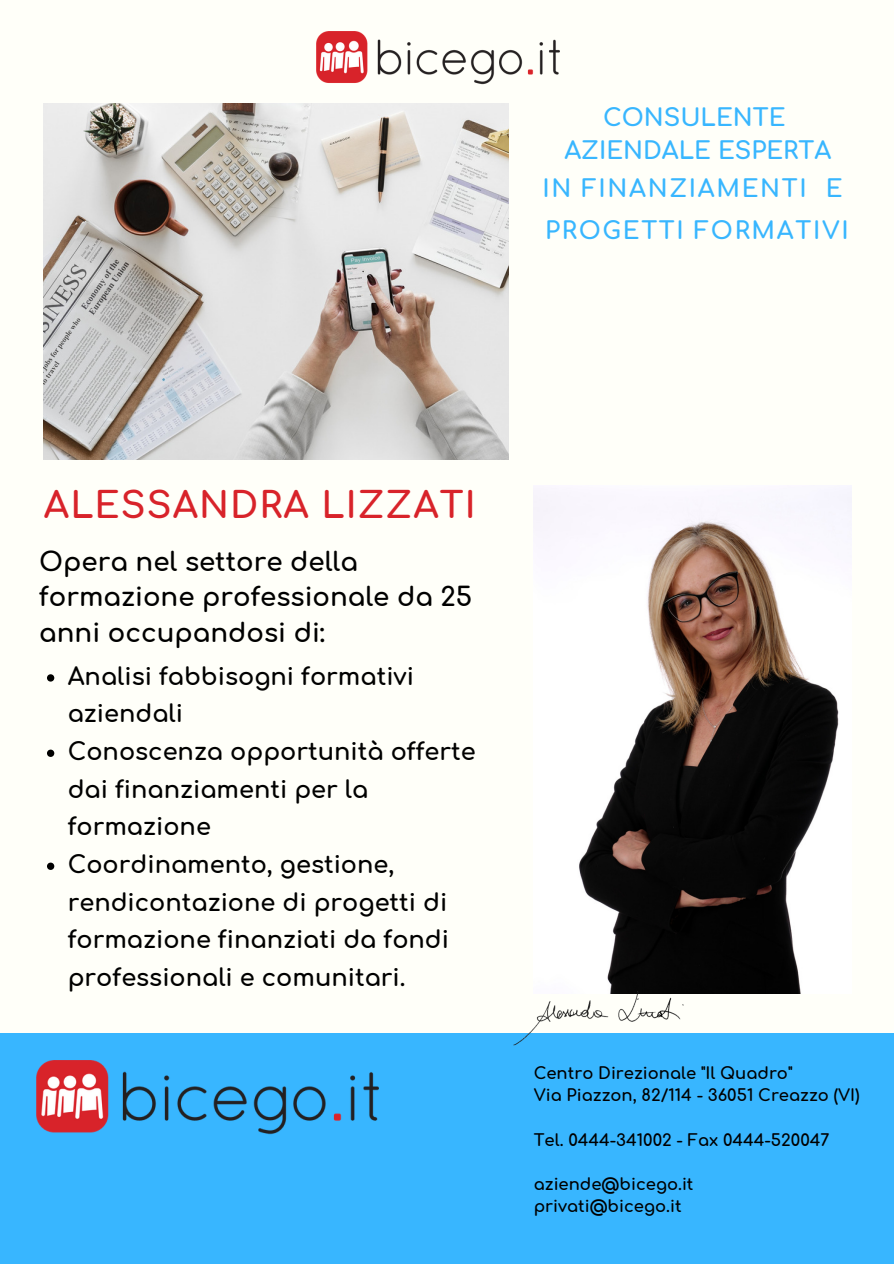
<style>
.page{position:relative;width:894px;height:1264px;background:#fff}
.page>*{position:absolute;margin:0;border:0;box-sizing:border-box;transform-origin:0 0}
.t1{font:700 36px "Comfortaa";letter-spacing:.03em;color:#d8232a}
.t2{font:700 25.95px/35.4px "Comfortaa";color:#000}
.t3{font:700 24px/37.7px "Comfortaa";color:#000}
.t4{font:700 24px/42px "Comfortaa";letter-spacing:.07em;color:#38b6ff}
.t5{font:700 24px/33.5px "Comfortaa";color:#38b6ff;text-align:center}
.t6{font:700 16.35px/22.2px "Comfortaa";color:#000}
</style>
<div class="page">
<div style="left:0;top:0;width:893px;height:1263px;background:#fffff9"></div>
<div style="left:0;top:1033px;width:893px;height:230px;background:#38b6ff"></div>
<img style="left:44px;top:104px;width:464px;height:355px">
<img style="left:533px;top:490px;width:318px;height:503px">
<img style="left:317px;top:31px;width:242px;height:54px">
<svg style="left:47px;top:674px;width:7px;height:7px"></svg>
<svg style="left:47px;top:749px;width:7px;height:8px"></svg>
<svg style="left:47px;top:862px;width:7px;height:8px"></svg>
<img style="left:37px;top:1060px;width:341px;height:75px">
<img style="left:513px;top:991px;width:171px;height:54px">
<p class="t5" style="left:564px;top:101px;width:268px">CONSULENTE<br>AZIENDALE ESPERTA</p>
<p class="t4" style="left:542px;top:168px;width:307px">IN FINANZIAMENTI E<br>PROGETTI FORMATIVI</p>
<h1 class="t1" style="left:44px;top:486px;width:433px">ALESSANDRA LIZZATI</h1>
<p class="t2" style="left:39px;top:545px;width:434px">Opera nel settore della formazione professionale da 25 anni occupandosi di:</p>
<p class="t3" style="left:68px;top:658px;width:409px">Analisi fabbisogni formativi aziendali<br>Conoscenza opportunità offerte dai finanziamenti per la formazione<br>Coordinamento, gestione, rendicontazione di progetti di formazione finanziati da fondi professionali e comunitari.</p>
<p class="t6" style="left:533px;top:1062px;width:327px">Centro Direzionale "Il Quadro"<br>Via Piazzon, 82/114 - 36051 Creazzo (VI)</p>
<p class="t6" style="left:533px;top:1129px;width:297px">Tel. 0444-341002 - Fax 0444-520047</p>
<p class="t6" style="left:533px;top:1173px;width:161px">aziende@bicego.it privati@bicego.it</p>
</div>
